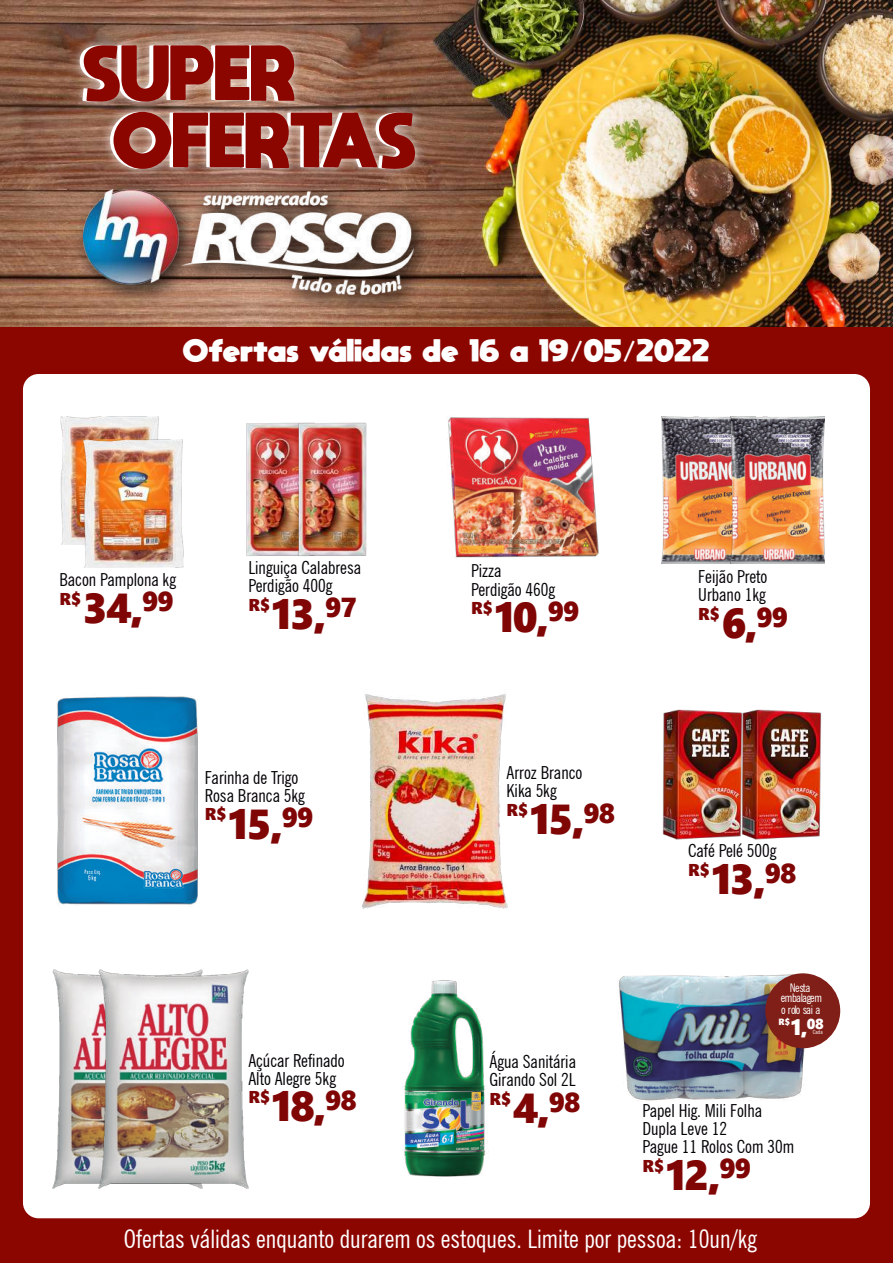
<style>
.page{position:relative;width:893px;height:1263px;background:#fff}
.page>*{position:absolute;margin:0;border:0;box-sizing:border-box;transform-origin:0 0}
.t1{font:800 54.6px/67.2px "moon get";color:#8c0600}
.t2{font:41.85px "Segoe UI Black";letter-spacing:-.04em;color:#800606}
.t3{font:condensed 25.5px "News Gothic BT";color:#fff}
.t4{font:800 22.35px "moon get";color:#fff}
.t5{font:800 22.35px "moon get";letter-spacing:.02em;color:#fff;scale:1.05 1}
.t6{font:22.05px "Segoe UI Black";color:#fff}
.t7{font:condensed 18px/18px "News Gothic BT";color:#030004}
.t8{font:17.1px "Segoe UI Black";color:#800606}
.t9{font:condensed 11.85px/21.8px "News Gothic BT";letter-spacing:-.075em;color:#fff;text-align:center}
.t10{font:condensed 11.85px "News Gothic BT";letter-spacing:-.025em;color:#fff}
.t11{font:9px "Segoe UI Black";color:#fff}
.t12{font:condensed 5.7px "News Gothic BT";color:#fff}
</style>
<div class="page">
<img style="left:255px;top:0;width:638px;height:327px">
<img style="left:0;top:0;width:255px;height:327px">
<div style="left:0;top:327px;width:893px;height:48px;background:#8c0600"></div>
<div style="left:0;top:333px;width:893px;height:930px;background:#8c0600"></div>
<div style="left:23px;top:374px;width:847px;height:844px;background:#fff;border-radius:16px"></div>
<img style="left:66px;top:171px;width:375px;height:150px">
<img style="left:83px;top:201px;width:330px;height:94px">
<img style="left:66px;top:26px;width:364px;height:175px">
<img style="left:246px;top:422px;width:50px;height:134px">
<img style="left:296px;top:422px;width:71px;height:134px">
<img style="left:448px;top:417px;width:151px;height:141px">
<img style="left:619px;top:974px;width:197px;height:127px">
<div style="left:765px;top:973px;width:75px;height:75px;background:#801f17;border-radius:50%"></div>
<img style="left:60px;top:416px;width:99px;height:128px">
<img style="left:84px;top:439px;width:99px;height:128px">
<img style="left:661px;top:416px;width:69px;height:147px">
<img style="left:730px;top:416px;width:94px;height:147px">
<img style="left:57px;top:696px;width:141px;height:209px">
<img style="left:362px;top:694px;width:146px;height:215px">
<img style="left:662px;top:709px;width:77px;height:131px">
<img style="left:739px;top:709px;width:83px;height:131px">
<img style="left:52px;top:969px;width:46px;height:219px">
<img style="left:98px;top:969px;width:150px;height:219px">
<img style="left:404px;top:980px;width:82px;height:197px">
<h1 class="t1" style="left:113px;top:37px;width:305px;text-indent:-30px">SUPER<br>OFERTAS</h1>
<p class="t5" style="left:183px;top:336px;width:503px">Ofertas válidas de 16 a 19/05/2022</p>
<p class="t4" style="left:171px;top:338px;width:542px">Ofertas válidas de 31/05 a 06/06/2021</p>
<p class="t7" style="left:59px;top:571px;width:118px">Bacon Pamplona kg</p>
<p class="t8" style="left:59px;top:586px;width:23px">R$</p>
<h2 class="t2" style="left:83px;top:578px;width:93px">34,<sup>99</sup></h2>
<p class="t7" style="left:248px;top:559px;width:114px">Linguiça Calabresa<br>Perdigão 400g</p>
<p class="t8" style="left:248px;top:592px;width:23px">R$</p>
<h2 class="t2" style="left:272px;top:584px;width:87px">13,<sup>97</sup></h2>
<p class="t7" style="left:205px;top:768px;width:102px">Farinha de Trigo<br>Rosa Branca 5kg</p>
<p class="t8" style="left:205px;top:802px;width:23px">R$</p>
<h2 class="t2" style="left:228px;top:794px;width:87px">15,<sup>99</sup></h2>
<p class="t7" style="left:248px;top:1051px;width:98px">Açúcar Refinado<br>Alto Alegre 5kg</p>
<p class="t8" style="left:248px;top:1085px;width:23px">R$</p>
<h2 class="t2" style="left:272px;top:1076px;width:87px">18,<sup>98</sup></h2>
<p class="t7" style="left:471px;top:562px;width:86px">Pizza<br>Perdigão 460g</p>
<p class="t8" style="left:471px;top:595px;width:23px">R$</p>
<h2 class="t2" style="left:494px;top:587px;width:87px">10,<sup>99</sup></h2>
<p class="t7" style="left:698px;top:568px;width:71px">Feijão Preto<br>Urbano 1kg</p>
<p class="t8" style="left:698px;top:601px;width:23px">R$</p>
<h2 class="t2" style="left:722px;top:593px;width:68px">6,<sup>99</sup></h2>
<p class="t7" style="left:507px;top:764px;width:77px">Arroz Branco<br>Kika 5kg</p>
<p class="t8" style="left:507px;top:797px;width:23px">R$</p>
<h2 class="t2" style="left:530px;top:789px;width:87px">15,<sup>98</sup></h2>
<p class="t7" style="left:688px;top:842px;width:90px">Café Pelé 500g</p>
<p class="t8" style="left:688px;top:857px;width:23px">R$</p>
<h2 class="t2" style="left:711px;top:849px;width:87px">13,<sup>98</sup></h2>
<p class="t7" style="left:490px;top:1053px;width:88px">Água Sanitária<br>Girando Sol 2L</p>
<p class="t8" style="left:490px;top:1086px;width:23px">R$</p>
<h2 class="t2" style="left:513px;top:1078px;width:69px">4,<sup>98</sup></h2>
<p class="t9" style="left:781px;top:977px;width:41px">Nesta<br>o rolo sai a</p>
<p class="t10" style="left:781px;top:991px;width:43px">embalagem</p>
<p class="t12" style="left:813px;top:1029px;width:11px">Cada</p>
<p class="t11" style="left:779px;top:1015px;width:13px">R$</p>
<p class="t6" style="left:791px;top:1011px;width:34px">1,<sup>08</sup></p>
<p class="t7" style="left:642px;top:1101px;width:153px">Papel Hig. Mili Folha<br>Dupla Leve 12<br>Pague 11 Rolos Com 30m</p>
<p class="t8" style="left:642px;top:1153px;width:23px">R$</p>
<h2 class="t2" style="left:666px;top:1145px;width:87px">12,<sup>99</sup></h2>
<h3 class="t3" style="left:124px;top:1223px;width:634px">Ofertas válidas enquanto durarem os estoques. Limite por pessoa: 10un/kg</h3>
</div>
